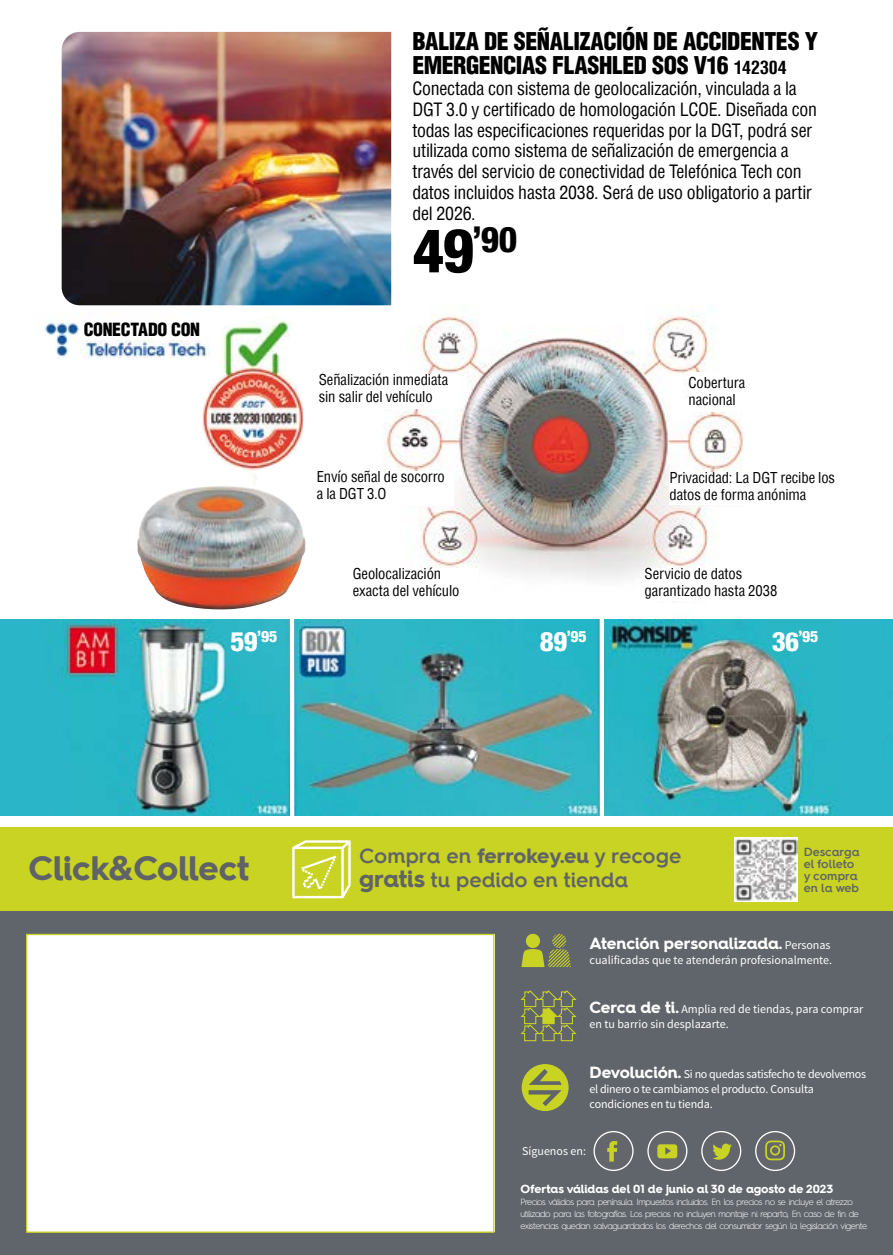
<style>
.page{position:relative;width:893px;height:1255px;background:#fff}
.page>*{position:absolute;margin:0;border:0;box-sizing:border-box;transform-origin:0 0}
.t1{font:800 condensed 35.55px "Helvetica 87";color:#000}
.t2{font:700 34.5px "Hurme Geometric Sans 4";letter-spacing:-.005em;color:#5f6367}
.t3{font:900 condensed 23.85px/23.9px "Helvetica";letter-spacing:-.02em;color:#000}
.t4{font:600 21px/23.4px "Hurme Geometric Sans 4";color:#616467}
.t5{font:condensed 18px/20.9px "Helvetica";letter-spacing:-.02em;color:#000}
.t6{font:900 condensed 17.7px "Helvetica";letter-spacing:-.02em;color:#000}
.t7{font:700 16.5px "Hurme Geometric Sans 4";letter-spacing:-.005em;color:#fff}
.t8{font:800 condensed 15.75px "Helvetica 87";color:#fff}
.t9{font:condensed 14.7px/17.1px "Helvetica";letter-spacing:-.005em;color:#000}
.t10{font:12px/15px "Source Sans Pro";letter-spacing:-.01em;color:#fff}
.t11{font:700 12px "Hurme Geometric Sans 4";letter-spacing:-.005em;color:#fff}
.t12{font:600 12px/12px "Hurme Geometric Sans 4";color:#616467}
.t13{font:300 9px/12px "Hurme Geometric Sans 4";letter-spacing:-.055em;color:#fff}
.s1{font-weight:700;font-size:18px}
.s2{font-size:61.05px}
.s3{font-size:27px}
.s4{font-weight:700}
.s5{font-weight:700;font-size:24px}
.s6{font-family:"Source Sans Pro";font-weight:400;font-size:12px}
.s7{font-family:"Hurme Geometric Sans 4";font-weight:700;font-size:16.5px}
</style>
<div class="page">
<img style="left:360px;top:304px;width:383px;height:275px">
<div style="left:690px;top:372px;width:93px;height:39px;background:#fff"></div>
<div style="left:319px;top:374px;width:141px;height:34px;background:#fff"></div>
<div style="left:317px;top:471px;width:136px;height:34px;background:#fff"></div>
<div style="left:353px;top:568px;width:125px;height:47px;background:#fff"></div>
<div style="left:669px;top:472px;width:169px;height:33px;background:#fff"></div>
<div style="left:644px;top:568px;width:194px;height:33px;background:#fff"></div>
<div style="left:0;top:827px;width:893px;height:427px;background:#60656b"></div>
<div style="left:593px;top:1130px;width:41px;height:40px;border:1px solid #fff;border-radius:50%"></div>
<svg style="left:607px;top:1141px;width:10px;height:20px"></svg>
<div style="left:701px;top:1130px;width:40px;height:40px;border:1px solid #fff;border-radius:50%"></div>
<svg style="left:712px;top:1143px;width:20px;height:16px"></svg>
<div style="left:755px;top:1130px;width:40px;height:40px;border:1px solid #fff;border-radius:50%"></div>
<div style="left:647px;top:1130px;width:40px;height:40px;border:1px solid #fff;border-radius:50%"></div>
<svg style="left:657px;top:1144px;width:20px;height:14px"></svg>
<div style="left:27px;top:934px;width:467px;height:298px;background:#fff"></div>
<div style="left:26px;top:933px;width:468px;height:299px;border:1px solid #c9d324"></div>
<svg style="left:520px;top:990px;width:57px;height:51px"></svg>
<svg style="left:522px;top:1064px;width:47px;height:46px"></svg>
<svg style="left:521px;top:933px;width:50px;height:34px"></svg>
<div style="left:0;top:827px;width:893px;height:84px;background:#c9d324"></div>
<svg style="left:292px;top:840px;width:59px;height:58px"></svg>
<svg style="left:765px;top:1140px;width:20px;height:20px"></svg>
<img style="left:734px;top:837px;width:63px;height:64px">
<img style="left:62px;top:32px;width:329px;height:273px">
<img style="left:137px;top:321px;width:169px;height:289px">
<img style="left:45px;top:312px;width:164px;height:58px">
<div style="left:79px;top:320px;width:126px;height:19px;background:#fff"></div>
<img style="left:0;top:619px;width:893px;height:196px">
<hr style="left:290px;top:617px;width:4px;height:202px;background:#fff">
<hr style="left:600px;top:617px;width:4px;height:202px;background:#fff">
<h3 class="t3" style="left:412px;top:29px;width:407px">BALIZA DE SEÑALIZACIÓN DE ACCIDENTES Y<br>EMERGENCIAS FLASHLED SOS V16 <span class="s1">142304</span></h3>
<p class="t5" style="left:412px;top:77px;width:406px">Conectada con sistema de geolocalización, vinculada a la DGT 3.0 y certificado de homologación LCOE. Diseñada con todas las especificaciones requeridas por la DGT, podrá ser utilizada como sistema de señalización de emergencia a través del servicio de conectividad de Telefónica Tech con datos incluidos hasta 2038. Será de uso obligatorio a partir del 2026.</p>
<p class="t6" style="left:84px;top:318px;width:118px">CONECTADO CON</p>
<h1 class="t1" style="left:412px;top:217px;width:106px"><span class="s2">49</span>’90</h1>
<p class="t9" style="left:319px;top:371px;width:131px">Señalización inmediata sin salir del vehículo</p>
<p class="t9" style="left:688px;top:373px;width:58px">Cobertura nacional</p>
<p class="t9" style="left:317px;top:468px;width:130px">Envío señal de socorro a la DGT 3.O</p>
<p class="t9" style="left:669px;top:469px;width:167px">Privacidad: La DGT recibe los datos de forma anónima</p>
<p class="t9" style="left:353px;top:564px;width:108px">Geolocalización exacta del vehículo</p>
<p class="t9" style="left:644px;top:565px;width:135px">Servicio de datos garantizado hasta 2038</p>
<p class="t8" style="left:230px;top:626px;width:48px"><span class="s3">59</span>’95</p>
<p class="t8" style="left:772px;top:626px;width:48px"><span class="s3">36</span>’95</p>
<p class="t8" style="left:540px;top:626px;width:48px"><span class="s3">89</span>’95</p>
<h2 class="t2" style="left:28px;top:843px;width:222px">Click&amp;Collect</h2>
<p class="t4" style="left:359px;top:843px;width:324px">Compra en <span class="s4">ferrokey.eu</span> y recoge <span class="s5">gratis</span> tu pedido en tienda</p>
<p class="t12" style="left:804px;top:845px;width:57px">Descarga el folleto y compra en la web</p>
<p class="t7" style="left:590px;top:931px;width:243px">Atención personalizada. <span class="s6">Personas</span></p>
<p class="t10" style="left:590px;top:952px;width:244px">cualificadas que te atenderán profesionalmente.</p>
<p class="t10" style="left:590px;top:1001px;width:275px"><span class="s7">Cerca de ti.</span> Amplia red de tiendas, para comprar en tu barrio sin desplazarte.</p>
<p class="t10" style="left:590px;top:1067px;width:278px"><span class="s7">Devolución.</span> Si no quedas satisfecho te devolvemos el dinero o te cambiamos el producto. Consulta condiciones en tu tienda.</p>
<p class="t10" style="left:522px;top:1143px;width:65px">Síguenos en:</p>
<p class="t11" style="left:520px;top:1179px;width:314px">Ofertas válidas del 01 de junio al 30 de agosto de 2023</p>
<p class="t13" style="left:520px;top:1195px;width:349px">Precios válidos para península. Impuestos incluidos. En los precios no se incluye el atrezzo utilizado para las fotografías. Los precios no incluyen montaje ni reparto, En caso de fin de existencias quedan salvaguardados los derechos del consumidor según la legislación vigente.</p>
</div>
